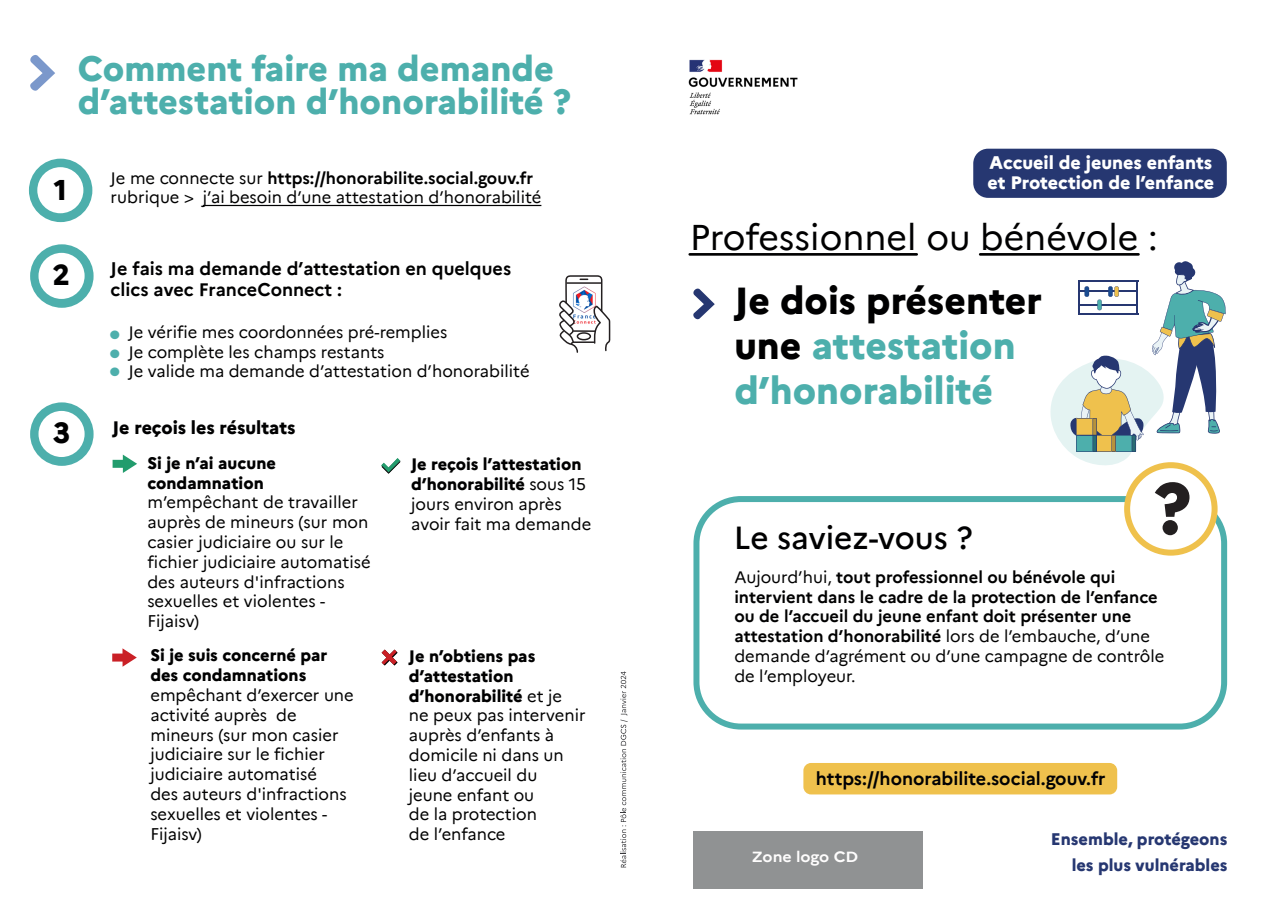
<style>
.page{position:relative;width:1280px;height:910px;background:#fff}
.page>*{position:absolute;margin:0;border:0;box-sizing:border-box;transform-origin:0 0}
.t1{font:800 37.5px/45px "Marianne";color:#4dafac}
.t2{font:35.55px "Marianne";color:#000001}
.t3{font:800 34.5px/33px "Marianne";color:#4dafac}
.t4{font:500 31.5px "Marianne";letter-spacing:-.005em;color:#000001}
.t5{font:800 28.5px "Marianne";color:#000001}
.t6{font:800 24px/18.3px "Marianne";color:#4dafac}
.t7{font:700 18px/21.6px "Marianne";color:#000001}
.t8{font:800 18px/19.5px "Marianne";color:#fff}
.t9{font:700 18px "Marianne";color:#010104}
.t10{font:800 18px "Marianne";letter-spacing:-.005em;color:#000001}
.t11{font:16.5px/19.8px "Marianne";color:#000001}
.t12{font:700 16.5px/19.8px "Marianne";color:#000001}
.t13{font:800 16.5px/19.8px "Marianne";color:#000001}
.t14{font:800 16.5px/25.5px "Marianne";color:#263771;text-align:right}
.t15{font:700 14.7px "Marianne";color:#fefdfd;scale:1.09 1}
.s1{font-weight:700}
.s2{font-weight:800}
.s3{color:#000001}
.s4{font-weight:400}
</style>
<div class="page">
<div style="left:693px;top:832px;width:229px;height:57px;background:#909293"></div>
<hr style="left:203px;top:205px;width:338px;height:1px;background:#000001">
<div style="left:30px;top:244px;width:64px;height:64px;background:#4dafac;border-radius:50%"></div>
<div style="left:39px;top:253px;width:46px;height:46px;background:#fff;border-radius:50%"></div>
<div style="left:29px;top:159px;width:63px;height:63px;background:#4dafac;border-radius:50%"></div>
<div style="left:37px;top:167px;width:46px;height:46px;background:#fff;border-radius:50%"></div>
<svg style="left:30px;top:55px;width:25px;height:36px"></svg>
<div style="left:30px;top:402px;width:64px;height:64px;background:#4dafac;border-radius:50%"></div>
<div style="left:39px;top:411px;width:46px;height:46px;background:#fff;border-radius:50%"></div>
<svg style="left:381px;top:458px;width:19px;height:16px"></svg>
<svg style="left:382px;top:650px;width:16px;height:16px"></svg>
<svg style="left:113px;top:455px;width:24px;height:18px"></svg>
<svg style="left:112px;top:648px;width:25px;height:19px"></svg>
<svg style="left:559px;top:275px;width:52px;height:78px"></svg>
<div style="left:577px;top:332px;width:14px;height:8px;border:2px solid #231f20;border-radius:50%"></div>
<img style="left:688px;top:59px;width:110px;height:56px">
<hr style="left:690px;top:253px;width:227px;height:3px;background:#000001">
<hr style="left:980px;top:253px;width:158px;height:3px;background:#000001">
<div style="left:973px;top:149px;width:254px;height:49px;background:#263771;border-radius:15px"></div>
<div style="left:803px;top:763px;width:314px;height:31px;background:#efc14d;border-radius:8px"></div>
<svg style="left:693px;top:288px;width:22px;height:32px"></svg>
<div style="left:693px;top:496px;width:534px;height:234px;border:6px solid #4dafac;border-radius:45px"></div>
<div style="left:1127px;top:465px;width:87px;height:88px;background:#fff;border-radius:50%"></div>
<div style="left:1124px;top:462px;width:93px;height:94px;border:6px solid #efc14c;border-radius:50%"></div>
<svg style="left:1174px;top:262px;width:10px;height:11px"></svg>
<svg style="left:1180px;top:261px;width:11px;height:11px"></svg>
<svg style="left:1182px;top:262px;width:11px;height:11px"></svg>
<svg style="left:1050px;top:265px;width:176px;height:200px"></svg>
<svg style="left:1155px;top:482px;width:34px;height:53px"></svg>
<svg style="left:620px;top:671px;width:8px;height:196px"></svg>
<h3 class="t3" style="left:78px;top:49px;width:495px">Comment faire ma demande d’attestation d’honorabilité ?</h3>
<h3 class="t5" style="left:54px;top:168px;width:15px">1</h3>
<h3 class="t5" style="left:53px;top:253px;width:19px">2</h3>
<h3 class="t5" style="left:53px;top:411px;width:19px">3</h3>
<p class="t11" style="left:111px;top:166px;width:432px">Je me connecte sur <span class="s1">https://honorabilite.social.gouv.fr </span>rubrique &gt; j’ai besoin d’une attestation d’honorabilité</p>
<p class="t7" style="left:111px;top:256px;width:402px">Je fais ma demande d’attestation en quelques clics avec FranceConnect :</p>
<p class="t11" style="left:128px;top:321px;width:403px">Je vérifie mes coordonnées pré-remplies<br>Je complète les champs restants<br>Je valide ma demande d’attestation d’honorabilité</p>
<h3 class="t6" style="left:109px;top:321px;width:13px">•</h3>
<h3 class="t6" style="left:109px;top:340px;width:13px">• •</h3>
<p class="t10" style="left:113px;top:413px;width:185px">Je reçois les résultats</p>
<p class="t13" style="left:147px;top:452px;width:130px">Si je n’ai aucune condamnation</p>
<p class="t11" style="left:147px;top:491px;width:225px">m’empêchant de travailler auprès de mineurs (sur mon casier judiciaire ou sur le fichier judiciaire automatisé des auteurs d'infractions sexuelles et violentes -<br>Fijaisv)</p>
<p class="t13" style="left:150px;top:644px;width:178px">Si je suis concerné par des condamnations</p>
<p class="t11" style="left:150px;top:684px;width:205px">empêchant d’exercer une activité auprès de mineurs (sur mon casier judiciaire sur le fichier judiciaire automatisé<br>des auteurs d'infractions sexuelles et violentes -<br>Fijaisv)</p>
<p class="t11" style="left:411px;top:453px;width:182px"><span class="s2">Je reçois l’attestation d’honorabilité</span> sous 15 jours environ après avoir fait ma demande</p>
<p class="t11" style="left:409px;top:645px;width:178px"><span class="s2">Je n’obtiens pas d’attestation d’honorabilité</span> et je ne peux pas intervenir auprès d’enfants à domicile ni dans un lieu d’accueil du<br>jeune enfant ou<br>de la protection<br>de l’enfance</p>
<p class="t8" style="left:987px;top:151px;width:228px">Accueil de jeunes enfants et Protection de l’enfance</p>
<h2 class="t2" style="left:690px;top:210px;width:469px">Professionnel ou bénévole :</h2>
<h1 class="t1" style="left:734px;top:275px;width:309px"><span class="s3">Je dois présenter une</span> attestation d’honorabilité</h1>
<h3 class="t4" style="left:734px;top:513px;width:240px">Le saviez-vous ?</h3>
<p class="t12" style="left:734px;top:566px;width:432px"><span class="s4">Aujourd’hui,</span> tout professionnel ou bénévole qui intervient dans le cadre de la protection de l’enfance ou de l’accueil du jeune enfant doit présenter une attestation d’honorabilité <span class="s4">lors de l’embauche, d’une demande d’agrément ou d’une campagne de contrôle de l’employeur.</span></p>
<p class="t9" style="left:816px;top:764px;width:291px">https://honorabilite.social.gouv.fr</p>
<p class="t15" style="left:752px;top:845px;width:99px">Zone logo CD</p>
<p class="t14" style="left:1051px;top:825px;width:178px">Ensemble, protégeons les plus vulnérables</p>
</div>
